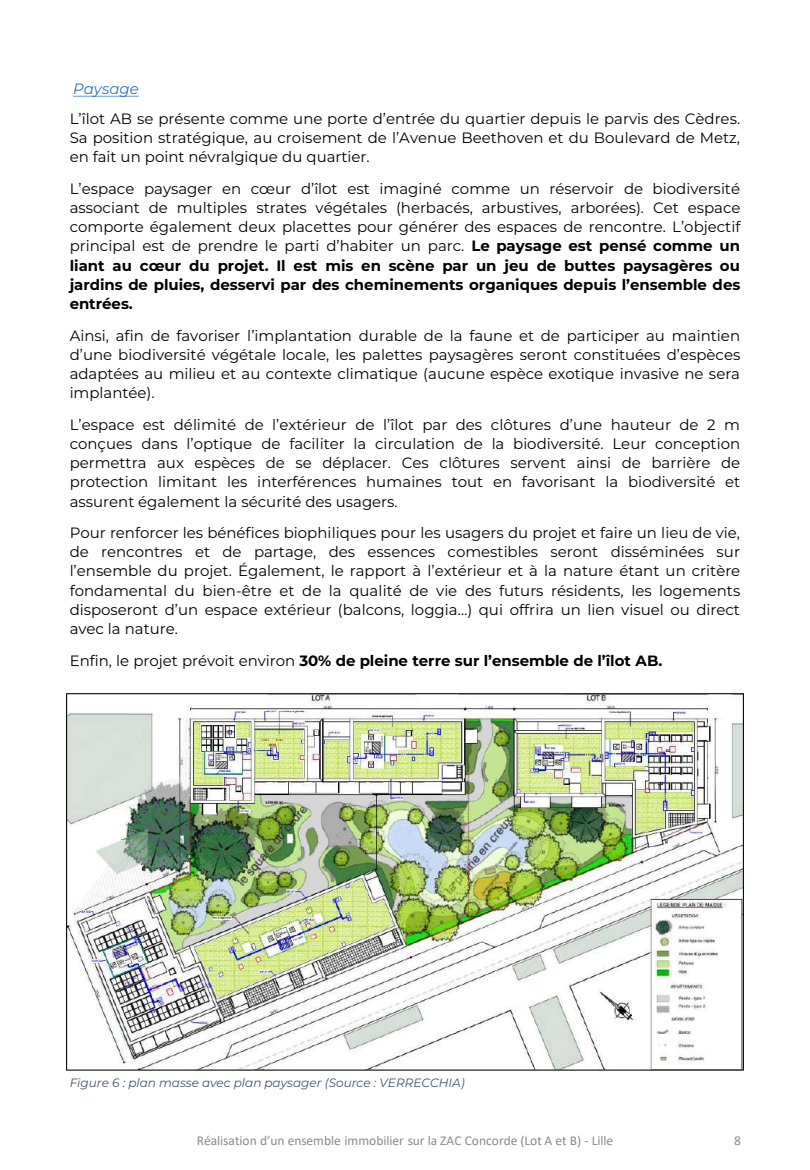
<style>
.page{position:relative;width:810px;height:1170px;background:#fff}
.page>*{position:absolute;margin:0;border:0;box-sizing:border-box;transform-origin:0 0}
.t1{font:15px/19.2px "Montserrat";color:#000;text-align:justify}
.t2{font:700 15px "Montserrat";color:#000}
.t3{font:italic 15px "Montserrat";color:#2d74b5}
.t4{font:13.5px "Calibri";letter-spacing:-.005em;color:#898989}
.t5{font:italic 12px "Montserrat";color:#44546a}
.s1{font-weight:700}
.s2{font-weight:400}
</style>
<div class="page">
<svg style="left:73px;top:96px;width:66px;height:1px"></svg>
<img style="left:68px;top:695px;width:674px;height:374px">
<p class="t3" style="left:73px;top:80px;width:67px">Paysage</p>
<p class="t1" style="left:70px;top:109px;width:672px">L’îlot AB se présente comme une porte d’entrée du quartier depuis le parvis des Cèdres.<br>Sa position stratégique, au croisement de l’Avenue Beethoven et du Boulevard de Metz, en fait un point névralgique du quartier.</p>
<p class="t1" style="left:70px;top:179px;width:672px">L’espace paysager en cœur d’îlot est imaginé comme un réservoir de biodiversité associant de multiples strates végétales (herbacés, arbustives, arborées). Cet espace comporte également deux placettes pour générer des espaces de rencontre. L’objectif principal est de prendre le parti d’habiter un parc. <span class="s1">Le paysage est pensé comme un liant au cœur du projet. Il est mis en scène par un jeu de buttes paysagères ou jardins de pluies, desservi par des cheminements organiques depuis l’ensemble des entrées.</span></p>
<p class="t1" style="left:70px;top:326px;width:672px">Ainsi, afin de favoriser l’implantation durable de la faune et de participer au maintien d’une biodiversité végétale locale, les palettes paysagères seront constituées d’espèces adaptées au milieu et au contexte climatique (aucune espèce exotique invasive ne sera implantée).</p>
<p class="t1" style="left:70px;top:415px;width:672px">L’espace est délimité de l’extérieur de l’îlot par des clôtures d’une hauteur de 2 m conçues dans l’optique de faciliter la circulation de la biodiversité. Leur conception permettra aux espèces de se déplacer. Ces clôtures servent ainsi de barrière de protection limitant les interférences humaines tout en favorisant la biodiversité et assurent également la sécurité des usagers.</p>
<p class="t1" style="left:70px;top:523px;width:672px">Pour renforcer les bénéfices biophiliques pour les usagers du projet et faire un lieu de vie, de rencontres et de partage, des essences comestibles seront disséminées sur l’ensemble du projet. Également, le rapport à l’extérieur et à la nature étant un critère fondamental du bien‐être et de la qualité de vie des futurs résidents, les logements disposeront d’un espace extérieur (balcons, loggia…) qui offrira un lien visuel ou direct avec la nature.</p>
<p class="t2" style="left:70px;top:651px;width:594px"><span class="s2">Enfin, le projet prévoit environ</span> 30% de pleine terre sur l’ensemble de l’îlot AB.</p>
<p class="t5" style="left:70px;top:1075px;width:396px">Figure 6 : plan masse avec plan paysager (Source : VERRECCHIA)</p>
<p class="t4" style="left:197px;top:1134px;width:418px">Réalisation d’un ensemble immobilier sur la ZAC Concorde (Lot A et B) - Lille</p>
<p class="t4" style="left:734px;top:1134px;width:8px">8</p>
</div>
